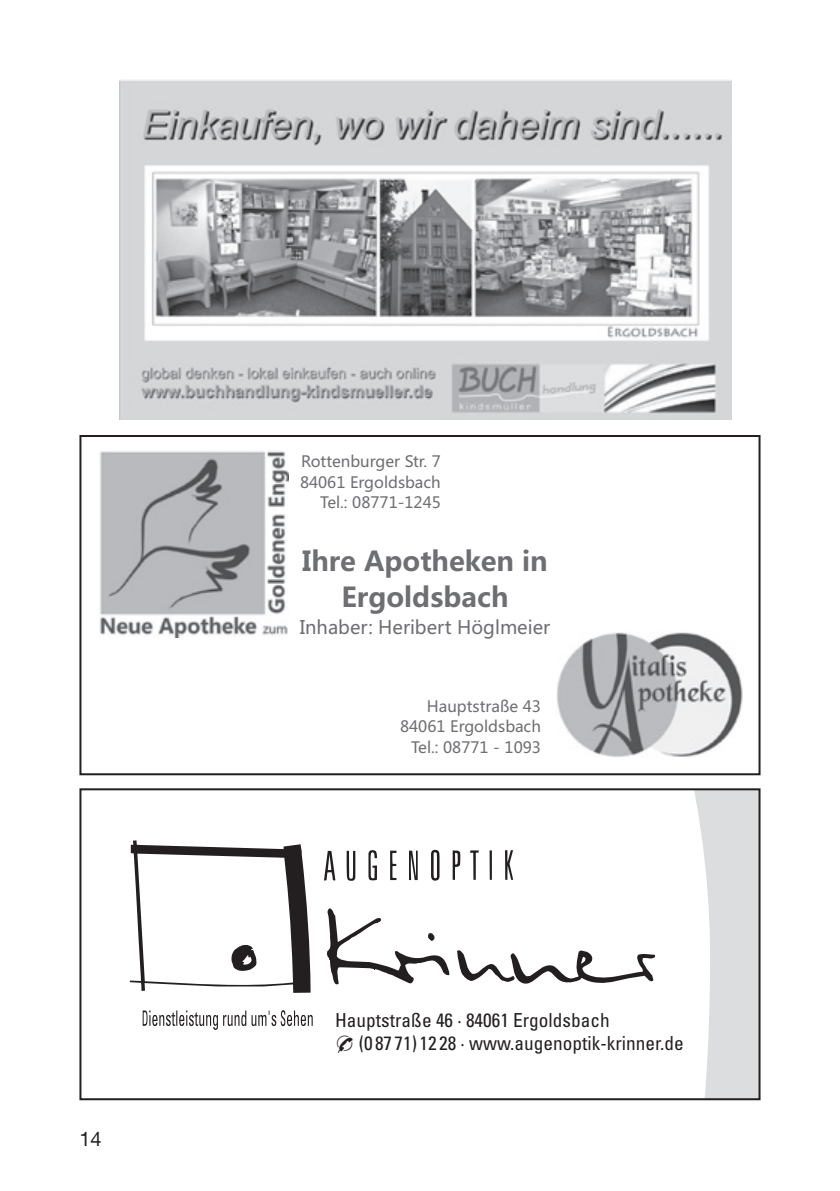
<style>
.page{position:relative;width:840px;height:1191px;background:#fff}
.page>*{position:absolute;margin:0;border:0;box-sizing:border-box;transform-origin:0 0}
.t1{font:700 27px/35.8px "Microsoft Ya Hei";color:#6e6f72;text-align:center}
.t2{font:20px "Helvetica Neue";color:#231f20}
.t3{font:condensed 19.2px/23.2px "Univers";color:#231f20}
.t4{font:18.4px "Microsoft Ya Hei";color:#6e6f72}
.t5{font:15.4px/20.4px "Microsoft Ya Hei";color:#6e6f72;text-align:right}
.s1{font-family:"Communications P01";font-stretch:normal}
</style>
<div class="page">
<img style="left:119px;top:80px;width:611px;height:340px">
<svg style="left:556px;top:632px;width:187px;height:125px"></svg>
<div style="left:79px;top:435px;width:681px;height:340px;border:2px solid #231f20"></div>
<img style="left:99px;top:451px;width:189px;height:187px">
<svg style="left:694px;top:791px;width:63px;height:306px"></svg>
<svg style="left:324px;top:849px;width:189px;height:32px"></svg>
<svg style="left:327px;top:908px;width:328px;height:77px"></svg>
<svg style="left:130px;top:840px;width:180px;height:152px"></svg>
<svg style="left:143px;top:1010px;width:169px;height:20px"></svg>
<div style="left:79px;top:788px;width:681px;height:312px;border:2px solid #231f20"></div>
<p class="t2" style="left:79px;top:1126px;width:24px">14</p>
<p class="t5" style="left:300px;top:453px;width:142px">Rottenburger Str. 7<br>84061 Ergoldsbach<br>Tel.: 08771-1245</p>
<h1 class="t1" style="left:302px;top:546px;width:247px">Ihre Apotheken in<br>Ergoldsbach</h1>
<p class="t4" style="left:299px;top:615px;width:252px">Inhaber: Heribert Höglmeier</p>
<p class="t5" style="left:400px;top:697px;width:142px">Hauptstraße 43<br>84061 Ergoldsbach<br>Tel.: 08771 - 1093</p>
<p class="t3" style="left:335px;top:1008px;width:350px">Hauptstraße 46 · 84061 Ergoldsbach<br><span class="s1">+</span> (0 87 71) 12 28 · www.augenoptik-krinner.de</p>
</div>
